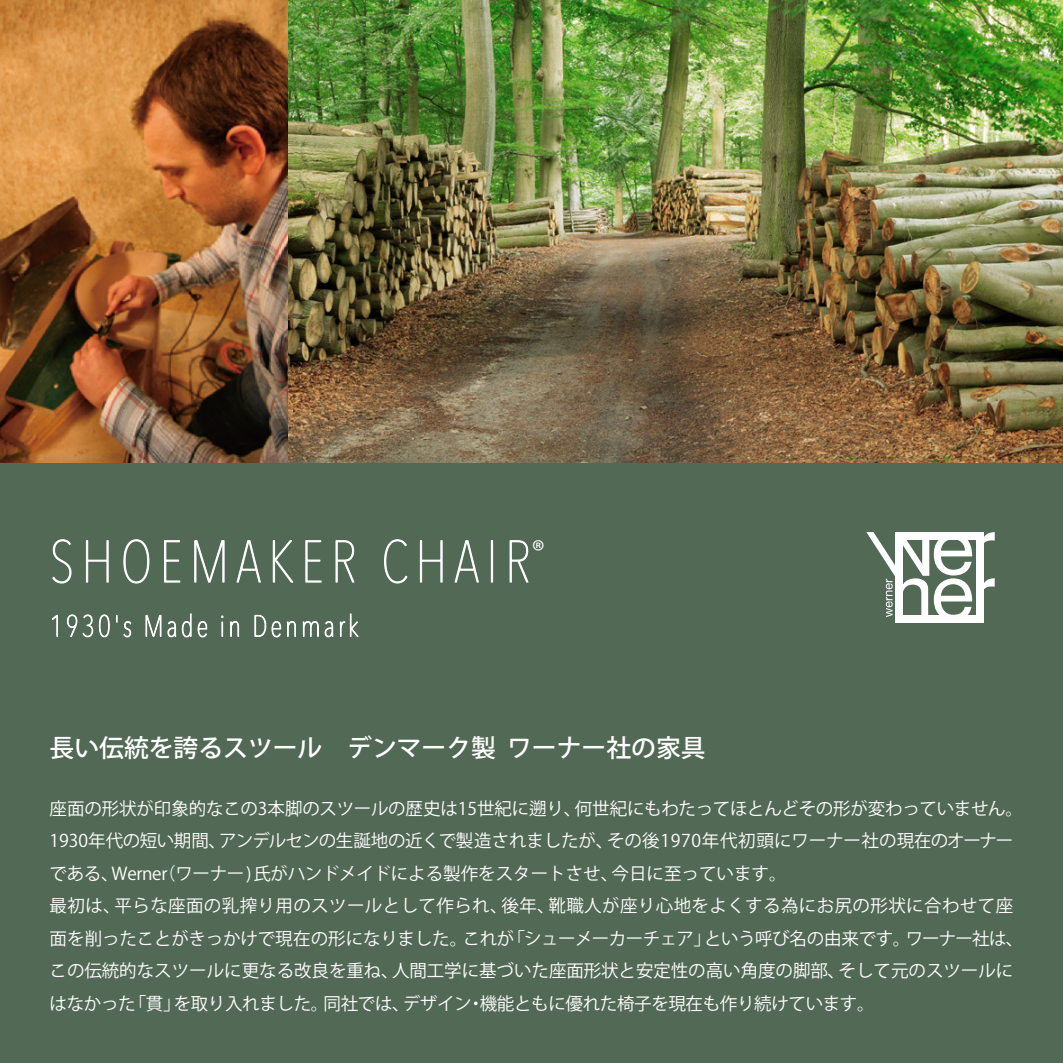
<style>
.page{position:relative;width:1063px;height:1063px;background:#526955}
.page>*{position:absolute;margin:0;border:0;box-sizing:border-box;transform-origin:0 0}
.t1{font:200 58.5px "Avenir Next Condensed";letter-spacing:.12em;color:#fff}
.t2{font:500 24.75px "Koz Go Pro";color:#fff}
.t3{font:17.5px/32.5px "Koz Go Pr 6 N";letter-spacing:-.01em;color:#fff}
</style>
<div class="page">
<img style="left:0;top:0;width:1063px;height:463px">
<div style="left:895px;top:532px;width:89px;height:7px;background:#fff"></div>
<div style="left:895px;top:615px;width:89px;height:7px;background:#fff"></div>
<div style="left:976px;top:532px;width:8px;height:90px;background:#fff"></div>
<svg style="left:984px;top:532px;width:11px;height:11px"></svg>
<svg style="left:984px;top:578px;width:11px;height:11px"></svg>
<svg style="left:866px;top:532px;width:106px;height:85px"></svg>
<svg style="left:52px;top:615px;width:6px;height:22px"></svg>
<svg style="left:67px;top:614px;width:43px;height:24px"></svg>
<svg style="left:116px;top:615px;width:16px;height:23px"></svg>
<svg style="left:145px;top:614px;width:31px;height:24px"></svg>
<svg style="left:182px;top:613px;width:26px;height:25px"></svg>
<svg style="left:221px;top:615px;width:3px;height:22px"></svg>
<svg style="left:230px;top:621px;width:9px;height:16px"></svg>
<svg style="left:254px;top:615px;width:27px;height:23px"></svg>
<svg style="left:287px;top:621px;width:9px;height:16px"></svg>
<svg style="left:303px;top:621px;width:31px;height:17px"></svg>
<svg style="left:340px;top:613px;width:19px;height:24px"></svg>
<svg style="left:52px;top:539px;width:20px;height:45px"></svg>
<svg style="left:86px;top:540px;width:23px;height:43px"></svg>
<svg style="left:123px;top:539px;width:27px;height:45px"></svg>
<svg style="left:164px;top:540px;width:17px;height:43px"></svg>
<svg style="left:194px;top:540px;width:31px;height:43px"></svg>
<svg style="left:236px;top:540px;width:25px;height:43px"></svg>
<svg style="left:272px;top:540px;width:22px;height:43px"></svg>
<svg style="left:305px;top:540px;width:17px;height:43px"></svg>
<svg style="left:335px;top:540px;width:20px;height:43px"></svg>
<svg style="left:384px;top:539px;width:24px;height:45px"></svg>
<svg style="left:420px;top:540px;width:23px;height:43px"></svg>
<svg style="left:454px;top:540px;width:25px;height:43px"></svg>
<div style="left:491px;top:540px;width:2px;height:42px;border:1px solid #fff"></div>
<svg style="left:509px;top:540px;width:20px;height:43px"></svg>
<h1 class="t1" style="left:50px;top:524px;width:497px">SHOEMAKER CHAIR<sup>®</sup></h1>
<h2 class="t2" style="left:50px;top:732px;width:657px">長い伝統を誇るスツール　デンマーク製 ワーナー社の家具</h2>
<p class="t3" style="left:50px;top:792px;width:975px">座面の形状が印象的なこの3本脚のスツールの歴史は15世紀に遡り、何世紀にもわたってほとんどその形が変わっていません。1930年代の短い期間、アンデルセンの生誕地の近くで製造されましたが、その後1970年代初頭にワーナー社の現在のオーナーである、Werner（ワーナー)氏がハンドメイドによる製作をスタートさせ、今日に至っています。<br>最初は、平らな座面の乳搾り用のスツールとして作られ、後年、靴職人が座り心地をよくする為にお尻の形状に合わせて座面を削ったことがきっかけで現在の形になりました。これが「シューメーカーチェア」という呼び名の由来です。ワーナー社は、この伝統的なスツールに更なる改良を重ね、人間工学に基づいた座面形状と安定性の高い角度の脚部、そして元のスツールにはなかった「貫」を取り入れました。同社では、デザイン・機能ともに優れた椅子を現在も作り続けています。</p>
</div>
